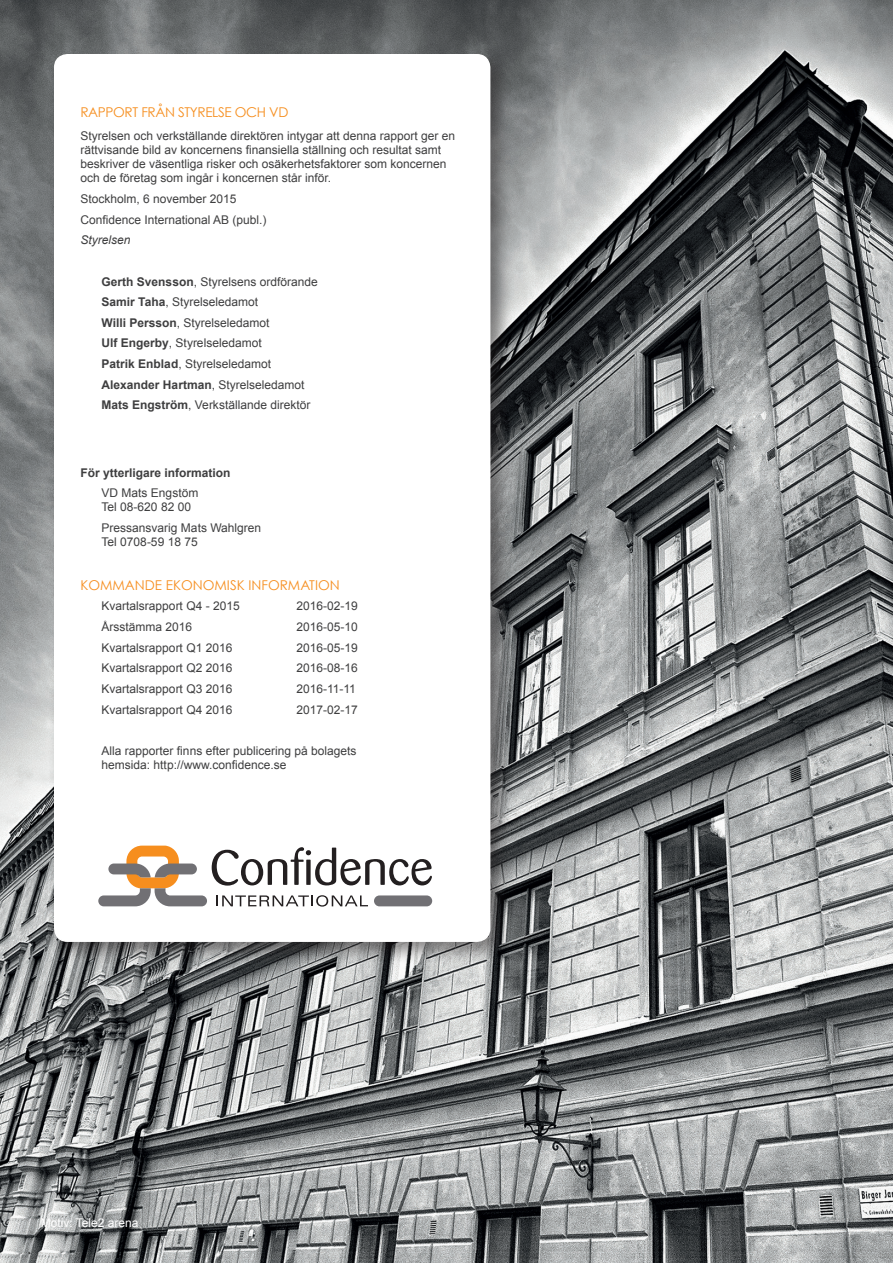
<style>
.page{position:relative;width:893px;height:1263px;background:#fff}
.page>*{position:absolute;margin:0;border:0;box-sizing:border-box;transform-origin:0 0}
.t1{font:13.5px "Century Gothic";color:#f68e1e}
.t2{font:13.5px "Century Gothic";letter-spacing:-.025em;color:#f68e1e}
.t3{font:12px/20.7px "Arial";color:#3e3e3f}
.t4{font:700 12px "Arial";color:#3e3e3f}
.t5{font:12px "Arial";color:#fff}
.t6{font:italic 12px "Arial";color:#3e3e3f}
.s1{font-weight:700}
</style>
<div class="page">
<img style="left:0;top:0;width:893px;height:1263px">
<div style="left:48px;top:48px;width:465px;height:916px;background:#231f20;opacity:.5"></div>
<div style="left:55px;top:55px;width:435px;height:886px;background:#fff;border-radius:13px"></div>
<div style="left:54px;top:54px;width:436px;height:888px;border:2px solid #fff;border-radius:13px"></div>
<svg style="left:98px;top:846px;width:334px;height:60px"></svg>
<p class="t2" style="left:80px;top:104px;width:210px">RAPPORT FRÅN STYRELSE OCH VD</p>
<p class="t3" style="left:80px;top:128px;width:376px;line-height:14.2px">Styrelsen och verkställande direktören intygar att denna rapport ger en rättvisande bild av koncernens finansiella ställning och resultat samt beskriver de väsentliga risker och osäkerhetsfaktorer som koncernen och de företag som ingår i koncernen står inför.</p>
<p class="t3" style="left:80px;top:189px;width:188px">Stockholm, 6 november 2015<br>Confidence International AB (publ.)</p>
<p class="t6" style="left:80px;top:232px;width:52px">Styrelsen</p>
<p class="t3" style="left:102px;top:271px;width:218px"><span class="s1">Gerth Svensson</span>, Styrelsens ordförande <span class="s1">Samir Taha</span>, Styrelseledamot<br><span class="s1">Willi Persson</span>, Styrelseledamot<br><span class="s1">Ulf Engerby</span>, Styrelseledamot<br><span class="s1">Patrik Enblad</span>, Styrelseledamot <span class="s1">Alexander Hartman</span>, Styrelseledamot <span class="s1">Mats Engström</span>, Verkställande direktör</p>
<p class="t4" style="left:80px;top:464px;width:152px">För ytterligare information</p>
<p class="t3" style="left:102px;top:486px;width:98px;line-height:14.2px">VD Mats Engstöm<br>Tel 08-620 82 00</p>
<p class="t3" style="left:102px;top:521px;width:161px;line-height:14.2px">Pressansvarig Mats Wahlgren<br>Tel 0708-59 18 75</p>
<p class="t1" style="left:80px;top:577px;width:261px">KOMMANDE EKONOMISK INFORMATION</p>
<p class="t3" style="left:102px;top:596px;width:140px">Kvartalsrapport Q4 - 2015</p>
<p class="t3" style="left:296px;top:596px;width:63px">2016-02-19</p>
<p class="t3" style="left:102px;top:617px;width:92px">Årsstämma 2016</p>
<p class="t3" style="left:296px;top:617px;width:63px">2016-05-10</p>
<p class="t3" style="left:102px;top:637px;width:132px">Kvartalsrapport Q1 2016</p>
<p class="t3" style="left:296px;top:637px;width:63px">2016-05-19</p>
<p class="t3" style="left:102px;top:658px;width:132px">Kvartalsrapport Q2 2016</p>
<p class="t3" style="left:296px;top:658px;width:63px">2016-08-16</p>
<p class="t3" style="left:102px;top:678px;width:132px">Kvartalsrapport Q3 2016</p>
<p class="t3" style="left:296px;top:678px;width:61px">2016-11-11</p>
<p class="t3" style="left:102px;top:699px;width:132px">Kvartalsrapport Q4 2016</p>
<p class="t3" style="left:296px;top:699px;width:63px">2017-02-17</p>
<p class="t3" style="left:102px;top:744px;width:256px;line-height:14.2px">Alla rapporter finns efter publicering på bolagets hemsida: http://www.confidence.se</p>
<p class="t5" style="left:41px;top:1215px;width:99px">Motiv: Tele2 arena</p>
</div>
